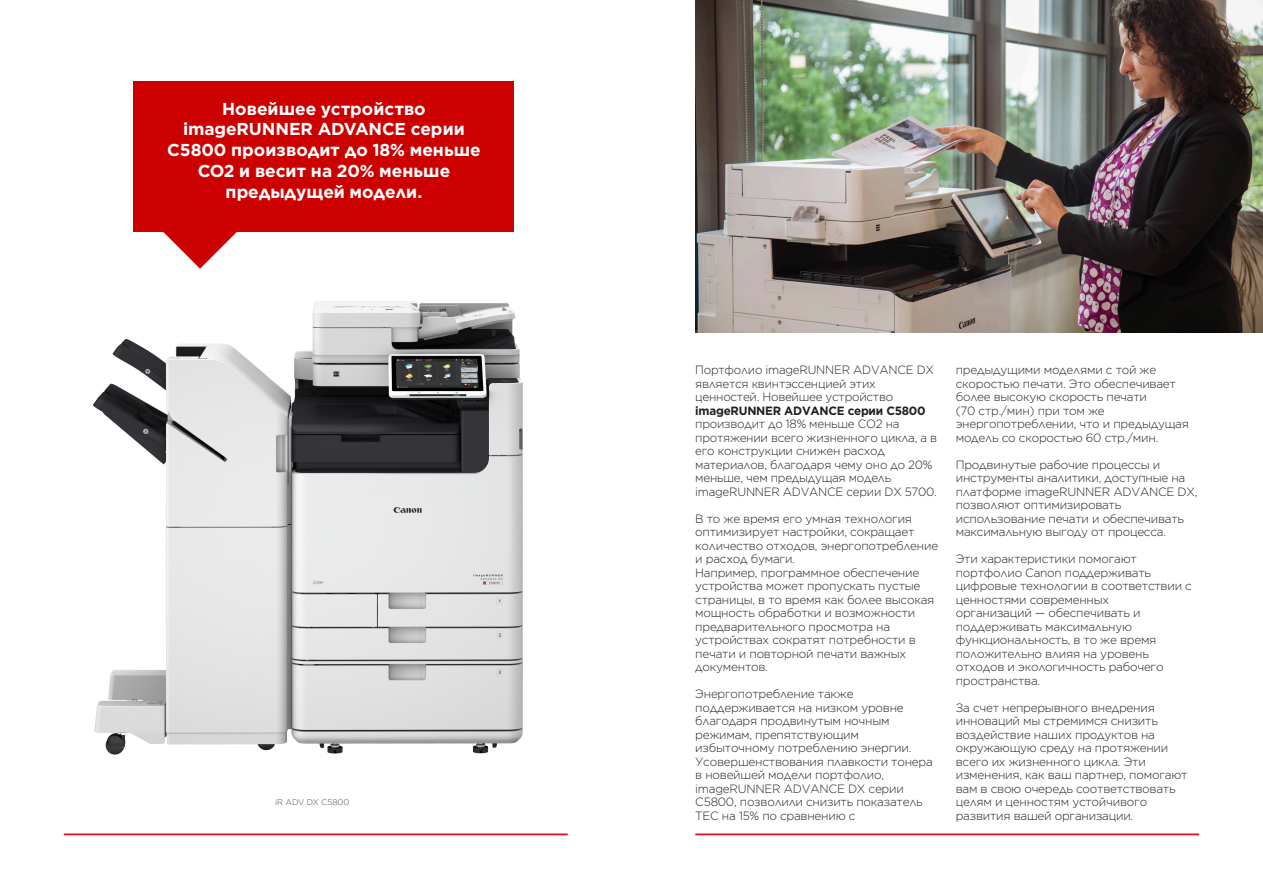
<style>
.page{position:relative;width:1263px;height:893px;background:#fff}
.page>*{position:absolute;margin:0;border:0;box-sizing:border-box;transform-origin:0 0}
.Subheading_BLACK{font:700 17.25px/20.7px "Gotham";letter-spacing:-.005em;color:#fff;text-align:center}
.t1{font:300 12px/13.5px "Gotham";letter-spacing:-.02em;color:#231f20}
.t2{font:300 8.25px "Gotham";color:#484752}
.s1{font-weight:700}
</style>
<div class="page">
<hr style="left:695px;top:833px;width:504px;height:2px;background:#e21a21">
<hr style="left:64px;top:833px;width:504px;height:2px;background:#e21a21">
<img style="left:695px;top:0;width:568px;height:332px">
<img style="left:93px;top:301px;width:430px;height:454px">
<svg style="left:163px;top:232px;width:74px;height:37px"></svg>
<div style="left:134px;top:81px;width:380px;height:151px;background:#c00"></div>
<p class="Subheading_BLACK" style="left:167px;top:98px;width:315px">Новейшее устройство imageRUNNER ADVANCE серии<br>C5800 производит до 18% меньше<br>CO2 и весит на 20% меньше предыдущей модели.</p>
<p class="t2" style="left:275px;top:797px;width:76px">iR ADV DX C5800</p>
<p class="t1" style="left:695px;top:363px;width:243px">Портфолио imageRUNNER ADVANCE DX является квинтэссенцией этих ценностей. Новейшее устройство <span class="s1">imageRUNNER ADVANCE серии C5800 </span>производит до 18% меньше CO2 на протяжении всего жизненного цикла, а в его конструкции снижен расход материалов, благодаря чему оно до 20% меньше, чем предыдущая модель imageRUNNER ADVANCE серии DX 5700.</p>
<p class="t1" style="left:695px;top:511px;width:244px">В то же время его умная технология оптимизирует настройки, сокращает количество отходов, энергопотребление и расход бумаги.</p>
<p class="t1" style="left:695px;top:565px;width:241px">Например, программное обеспечение устройства может пропускать пустые страницы, в то время как более высокая мощность обработки и возможности предварительного просмотра на устройствах сократят потребности в печати и повторной печати важных документов.</p>
<p class="t1" style="left:695px;top:687px;width:239px">Энергопотребление также поддерживается на низком уровне благодаря продвинутым ночным режимам, препятствующим избыточному потреблению энергии.<br>Усовершенствования плавкости тонера в новейшей модели портфолио, imageRUNNER ADVANCE DX серии<br>C5800, позволили снизить показатель<br>TEC на 15% по сравнению с</p>
<p class="t1" style="left:956px;top:363px;width:235px">предыдущими моделями с той же скоростью печати. Это обеспечивает более высокую скорость печати<br>(70 стр./мин) при том же энергопотреблении, что и предыдущая модель со скоростью 60 стр./мин.</p>
<p class="t1" style="left:956px;top:457px;width:243px">Продвинутые рабочие процессы и инструменты аналитики, доступные на платформе imageRUNNER ADVANCE DX, позволяют оптимизировать использование печати и обеспечивать максимальную выгоду от процесса.</p>
<p class="t1" style="left:956px;top:552px;width:238px">Эти характеристики помогают портфолио Canon поддерживать цифровые технологии в соответствии с ценностями современных<br>организаций — обеспечивать и поддерживать максимальную функциональность, в то же время положительно влияя на уровень отходов и экологичность рабочего пространства.</p>
<p class="t1" style="left:956px;top:700px;width:233px">За счет непрерывного внедрения инноваций мы стремимся снизить воздействие наших продуктов на окружающую среду на протяжении всего их жизненного цикла. Эти изменения, как ваш партнер, помогают вам в свою очередь соответствовать целям и ценностям устойчивого развития вашей организации.</p>
</div>
